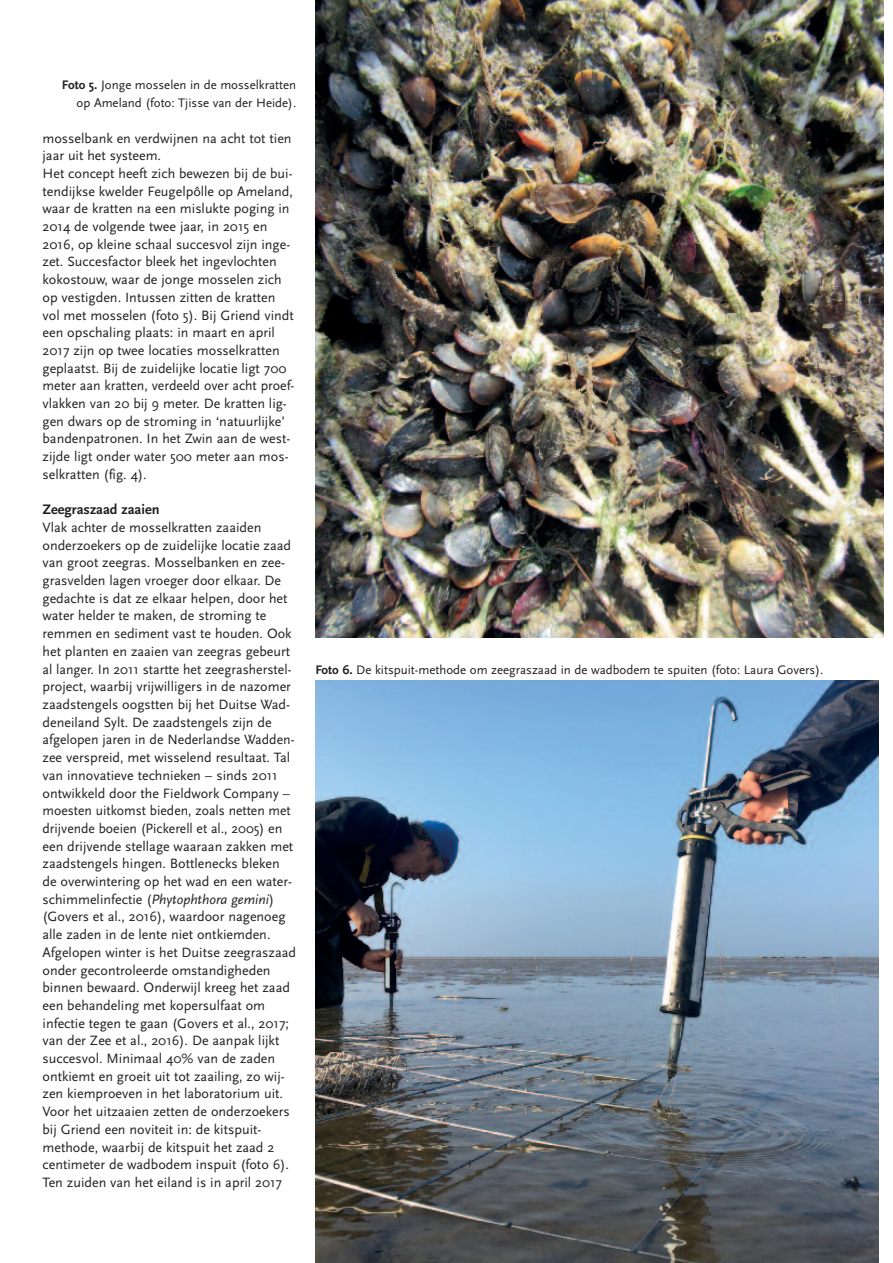
<style>
.page{position:relative;width:893px;height:1263px;background:#fff}
.page>*{position:absolute;margin:0;border:0;box-sizing:border-box;transform-origin:0 0}
.t1{font:700 14.4px "Scala Sans";color:#231f20}
.t2{font:14.1px/17.7px "Scala Sans";color:#231f20}
.t3{font:12.9px/17.7px "Scala Sans";color:#231f20;text-align:right}
.s1{font-weight:700}
.s2{font-style:italic}
</style>
<div class="page">
<img style="left:315px;top:0;width:569px;height:637px">
<img style="left:315px;top:681px;width:564px;height:582px">
<p class="t3" style="left:62px;top:76px;width:236px"><span class="s1">Foto 5.</span> Jonge mosselen in de mosselkratten op Ameland (foto: Tjisse van der Heide).</p>
<p class="t2" style="left:43px;top:129px;width:253px">mosselbank en verdwijnen na acht tot tien jaar uit het systeem.<br>Het concept heeft zich bewezen bij de bui&shy;tendijkse kwelder Feugelpôlle op Ameland, waar de kratten na een mislukte poging in 2014 de volgende twee jaar, in 2015 en 2016, op kleine schaal succesvol zijn inge&shy;zet. Succesfactor bleek het ingevlochten kokostouw, waar de jonge mosselen zich op vestigden. Intussen zitten de kratten vol met mosselen (foto 5). Bij Griend vindt een opschaling plaats: in maart en april 2017 zijn op twee locaties mosselkratten geplaatst. Bij de zuidelijke locatie ligt 700 meter aan kratten, verdeeld over acht proef&shy;vlakken van 20 bij 9 meter. De kratten lig&shy;gen dwars op de stroming in ‘natuurlijke’ bandenpatronen. In het Zwin aan de west&shy;zijde ligt onder water 500 meter aan mos&shy;selkratten (fig. 4).</p>
<p class="t1" style="left:43px;top:501px;width:119px">Zeegraszaad zaaien</p>
<p class="t2" style="left:43px;top:518px;width:255px">Vlak achter de mosselkratten zaaiden onderzoekers op de zuidelijke locatie zaad van groot zeegras. Mosselbanken en zee&shy;grasvelden lagen vroeger door elkaar. De gedachte is dat ze elkaar helpen, door het water helder te maken, de stroming te remmen en sediment vast te houden. Ook het planten en zaaien van zeegras gebeurt al langer. In 2011 startte het zeegrasherstel&shy;project, waarbij vrijwilligers in de nazomer zaadstengels oogstten bij het Duitse Wad&shy;deneiland Sylt. De zaadstengels zijn de afgelopen jaren in de Nederlandse Wadden&shy;zee verspreid, met wisselend resultaat. Tal van innovatieve technieken – sinds 2011 ontwikkeld door the Fieldwork Company – moesten uitkomst bieden, zoals netten met drijvende boeien (Pickerell et al., 2005) en een drijvende stellage waaraan zakken met zaadstengels hingen. Bottlenecks bleken de overwintering op het wad en een water&shy;schimmelinfectie (<span class="s2">Phytophthora gemini</span>) (Govers et al., 2016), waardoor nagenoeg alle zaden in de lente niet ontkiemden.<br>Afgelopen winter is het Duitse zeegraszaad onder gecontroleerde omstandigheden binnen bewaard. Onderwijl kreeg het zaad een behandeling met kopersulfaat om infectie tegen te gaan (Govers et al., 2017; van der Zee et al., 2016). De aanpak lijkt succesvol. Minimaal 40% van de zaden ontkiemt en groeit uit tot zaailing, zo wij&shy;zen kiemproeven in het laboratorium uit.<br>Voor het uitzaaien zetten de onderzoekers bij Griend een noviteit in: de kitspuit&shy;methode, waarbij de kitspuit het zaad 2 centimeter de wadbodem inspuit (foto 6).<br>Ten zuiden van het eiland is in april 2017</p>
<p class="t3" style="left:315px;top:660px;width:509px"><span class="s1">Foto 6.</span> De kitspuit-methode om zeegraszaad in de wadbodem te spuiten (foto: Laura Govers).</p>
</div>
